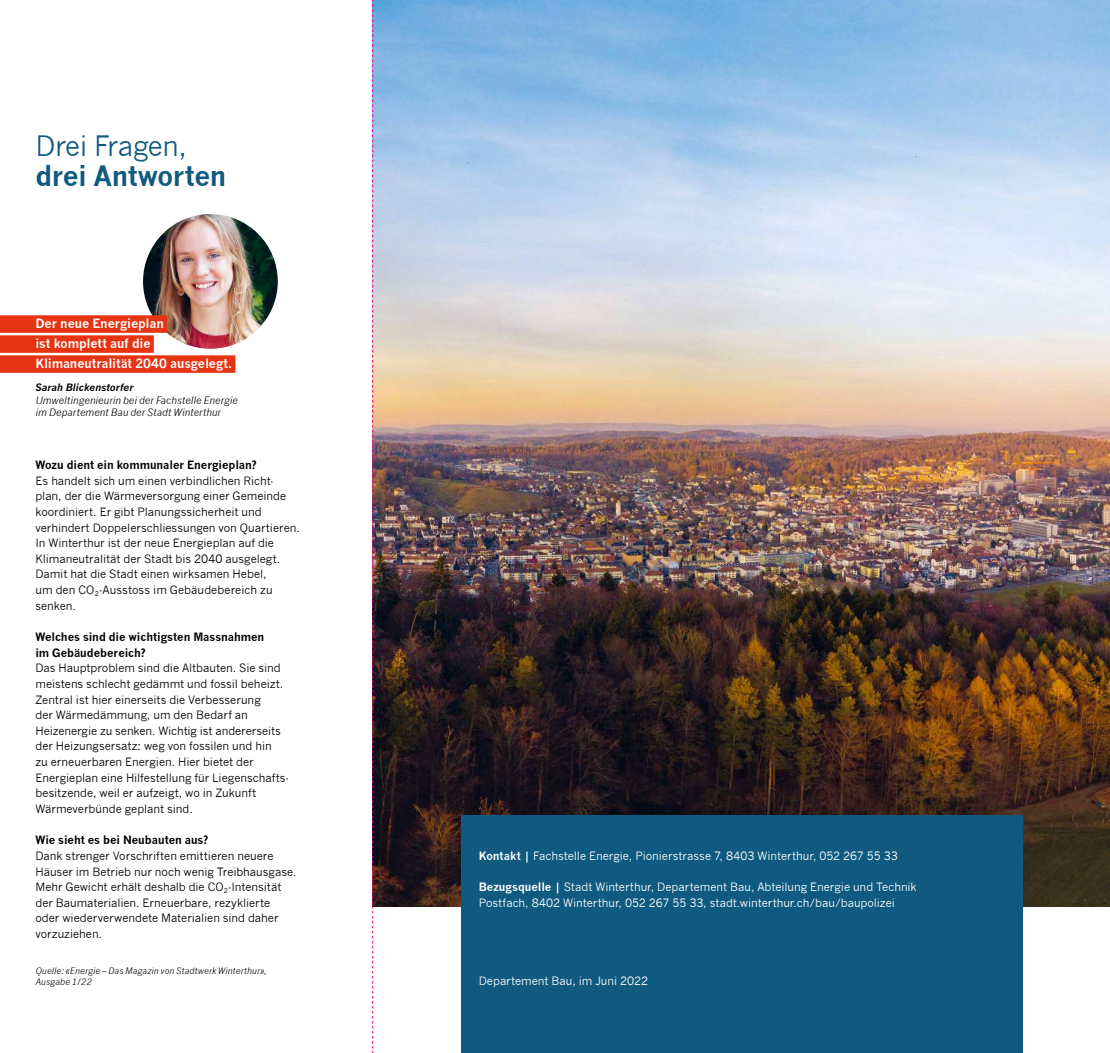
<style>
.page{position:relative;width:1110px;height:1053px;background:#fff}
.page>*{position:absolute;margin:0;border:0;box-sizing:border-box;transform-origin:0 0}
.t1{font:700 27.5px "News Gothic";letter-spacing:-.015em;color:#105a80}
.t2{font:27.5px "News Gothic";letter-spacing:-.02em;color:#105a80}
.t3{font:700 12.5px/20px "News Gothic";letter-spacing:-.01em;color:#fff}
.t4{font:11.25px/15.6px "News Gothic";letter-spacing:-.005em;color:#000}
.t5{font:11.25px/15.6px "News Gothic";letter-spacing:-.005em;color:#fff}
.t6{font:700 11.25px/15.6px "News Gothic";letter-spacing:-.005em;color:#000}
.t7{font:italic 10px/12.5px "News Gothic";letter-spacing:.005em;color:#000}
.t8{font:italic 700 10px "News Gothic MT Std";letter-spacing:.005em;color:#000}
.t9{font:italic 8.75px/11.2px "News Gothic";letter-spacing:.01em;color:#000}
.s1{font-weight:700}
</style>
<div class="page">
<img style="left:373px;top:0;width:736px;height:906px">
<img style="left:143px;top:214px;width:135px;height:135px;border-radius:67px">
<div style="left:0;top:315px;width:167px;height:18px;background:#e63312"></div>
<div style="left:0;top:335px;width:154px;height:18px;background:#e63312"></div>
<div style="left:0;top:355px;width:235px;height:18px;background:#e63312"></div>
<div style="left:461px;top:815px;width:561px;height:237px;background:#105a80"></div>
<svg style="left:372px;top:0;width:1px;height:1052px"></svg>
<h1 class="t2" style="left:35px;top:130px;width:153px">Drei Fragen,</h1>
<h1 class="t1" style="left:35px;top:159px;width:192px">drei Antworten</h1>
<p class="t3" style="left:35px;top:313px;width:198px">Der neue Energieplan<br>ist komplett auf die<br>Klimaneutralität 2040 ausgelegt.</p>
<p class="t8" style="left:35px;top:381px;width:99px">Sarah Blickenstorfer</p>
<p class="t7" style="left:35px;top:393px;width:204px">Umweltingenieurin bei der Fachstelle Energie im Departement Bau der Stadt Winterthur</p>
<p class="t6" style="left:35px;top:457px;width:223px">Wozu dient ein kommunaler Energieplan?</p>
<p class="t4" style="left:35px;top:473px;width:266px">Es handelt sich um einen verbindlichen Richt&shy;plan, der die Wärmeversorgung einer Gemeinde koordiniert. Er gibt Planungssicherheit und verhindert Doppelerschliessungen von Quartieren.<br>In Winterthur ist der neue Energieplan auf die Klimaneutralität der Stadt bis 2040 ausgelegt.<br>Damit hat die Stadt einen wirksamen Hebel,<br>um den CO<sub>2</sub>-Ausstoss im Gebäudebereich zu senken.</p>
<p class="t6" style="left:35px;top:629px;width:230px">Welches sind die wichtigsten Massnahmen im Gebäudebereich?</p>
<p class="t4" style="left:35px;top:660px;width:255px">Das Hauptproblem sind die Altbauten. Sie sind meistens schlecht gedämmt und fossil beheizt.<br>Zentral ist hier einerseits die Verbesserung<br>der Wärmedämmung, um den Bedarf an Heizenergie zu senken. Wichtig ist andererseits der Heizungsersatz: weg von fossilen und hin<br>zu erneuerbaren Energien. Hier bietet der Energieplan eine Hilfestellung für Liegenschafts&shy;besitzende, weil er aufzeigt, wo in Zukunft Wärmeverbünde geplant sind.</p>
<p class="t6" style="left:35px;top:832px;width:174px">Wie sieht es bei Neubauten aus?</p>
<p class="t4" style="left:35px;top:848px;width:263px">Dank strenger Vorschriften emittieren neuere Häuser im Betrieb nur noch wenig Treibhausgase.<br>Mehr Gewicht erhält deshalb die CO<sub>2</sub>-Intensität der Baumaterialien. Erneuerbare, rezyklierte oder wiederverwendete Materialien sind daher vorzuziehen.</p>
<p class="t9" style="left:35px;top:964px;width:233px">Quelle: «Energie – Das Magazin von Stadtwerk Winterthur»,<br>Ausgabe 1/22</p>
<p class="t5" style="left:478px;top:848px;width:420px"><span class="s1">Kontakt |</span> Fachstelle Energie, Pionierstrasse 7, 8403 Winterthur, 052 267 55 33</p>
<p class="t5" style="left:478px;top:879px;width:439px"><span class="s1">Bezugsquelle |</span> Stadt Winterthur, Departement Bau, Abteilung Energie und Technik<br>Postfach, 8402 Winterthur, 052 267 55 33, stadt.winterthur.ch/bau/baupolizei</p>
<p class="t5" style="left:478px;top:973px;width:171px">Departement Bau, im Juni 2022</p>
</div>
